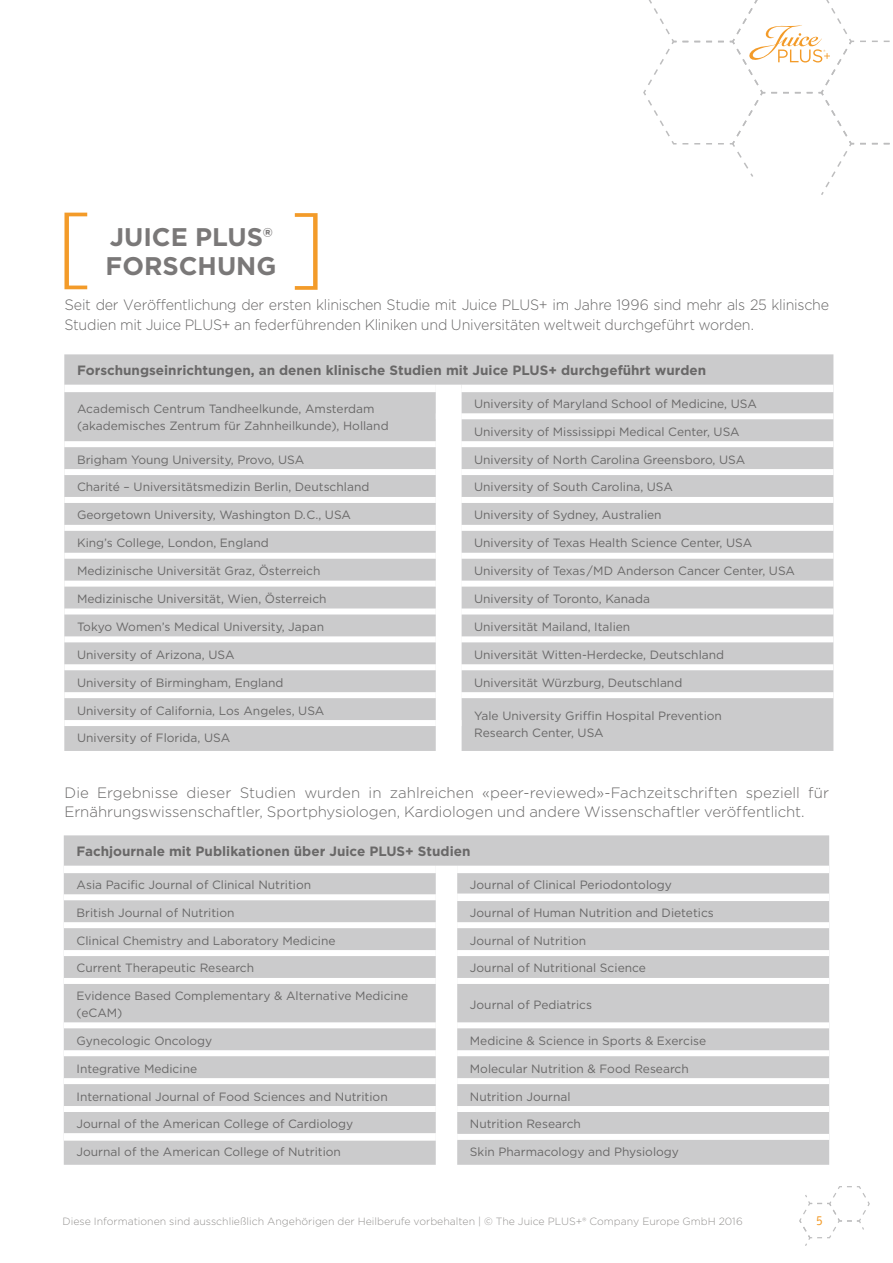
<style>
.page{position:relative;width:893px;height:1263px;background:#fff}
.page>*{position:absolute;margin:0;border:0;box-sizing:border-box;transform-origin:0 0}
.t1{font:700 25.5px/29.2px "Gotham";color:#7a7878}
.t2{font:300 15px/19.5px "Gotham";letter-spacing:-.01em;color:#696868}
.t3{font:700 13.5px "Gotham";color:#696868}
.t4{font:13.5px "Officina Sans";color:#f39b29}
.t5{font:12px/16.5px "Gotham";color:#696868}
.t6{font:300 10.5px "Gotham";color:#949290}
</style>
<div class="page">
<svg style="left:643px;top:0;width:247px;height:195px"></svg>
<svg style="left:799px;top:1186px;width:71px;height:60px"></svg>
<div style="left:64px;top:354px;width:769px;height:397px;background:#cbcbcc"></div>
<svg style="left:436px;top:392px;width:25px;height:359px"></svg>
<div style="left:436px;top:413px;width:25px;height:6px;background:#fff"></div>
<div style="left:461px;top:413px;width:372px;height:6px;background:#fff"></div>
<div style="left:64px;top:441px;width:372px;height:6px;background:#fff"></div>
<div style="left:436px;top:441px;width:25px;height:6px;background:#fff"></div>
<div style="left:461px;top:441px;width:372px;height:6px;background:#fff"></div>
<div style="left:64px;top:469px;width:372px;height:6px;background:#fff"></div>
<div style="left:436px;top:469px;width:25px;height:6px;background:#fff"></div>
<div style="left:461px;top:469px;width:372px;height:6px;background:#fff"></div>
<div style="left:64px;top:497px;width:372px;height:6px;background:#fff"></div>
<div style="left:436px;top:497px;width:25px;height:6px;background:#fff"></div>
<div style="left:461px;top:497px;width:372px;height:6px;background:#fff"></div>
<div style="left:64px;top:525px;width:372px;height:6px;background:#fff"></div>
<div style="left:436px;top:525px;width:25px;height:6px;background:#fff"></div>
<div style="left:461px;top:525px;width:372px;height:6px;background:#fff"></div>
<div style="left:64px;top:553px;width:372px;height:6px;background:#fff"></div>
<div style="left:436px;top:553px;width:25px;height:6px;background:#fff"></div>
<div style="left:461px;top:553px;width:372px;height:6px;background:#fff"></div>
<div style="left:64px;top:581px;width:372px;height:6px;background:#fff"></div>
<div style="left:436px;top:581px;width:25px;height:6px;background:#fff"></div>
<div style="left:461px;top:581px;width:372px;height:6px;background:#fff"></div>
<div style="left:64px;top:608px;width:372px;height:6px;background:#fff"></div>
<div style="left:436px;top:608px;width:25px;height:6px;background:#fff"></div>
<div style="left:461px;top:608px;width:372px;height:6px;background:#fff"></div>
<div style="left:64px;top:636px;width:372px;height:6px;background:#fff"></div>
<div style="left:436px;top:636px;width:25px;height:6px;background:#fff"></div>
<div style="left:461px;top:636px;width:372px;height:6px;background:#fff"></div>
<div style="left:64px;top:664px;width:372px;height:6px;background:#fff"></div>
<div style="left:436px;top:664px;width:25px;height:6px;background:#fff"></div>
<div style="left:461px;top:664px;width:372px;height:6px;background:#fff"></div>
<div style="left:64px;top:692px;width:372px;height:6px;background:#fff"></div>
<div style="left:436px;top:692px;width:25px;height:6px;background:#fff"></div>
<div style="left:461px;top:692px;width:372px;height:6px;background:#fff"></div>
<div style="left:64px;top:720px;width:372px;height:6px;background:#fff"></div>
<div style="left:436px;top:720px;width:25px;height:6px;background:#fff"></div>
<div style="left:64px;top:385px;width:372px;height:7px;background:#fff"></div>
<div style="left:436px;top:385px;width:25px;height:7px;background:#fff"></div>
<div style="left:461px;top:385px;width:372px;height:7px;background:#fff"></div>
<div style="left:64px;top:835px;width:765px;height:330px;background:#cbcbcc"></div>
<svg style="left:436px;top:873px;width:21px;height:292px"></svg>
<div style="left:64px;top:866px;width:372px;height:7px;background:#fff"></div>
<div style="left:436px;top:866px;width:21px;height:7px;background:#fff"></div>
<div style="left:457px;top:866px;width:372px;height:7px;background:#fff"></div>
<div style="left:457px;top:893px;width:372px;height:8px;background:#fff"></div>
<div style="left:64px;top:1133px;width:372px;height:8px;background:#fff"></div>
<div style="left:436px;top:1133px;width:21px;height:8px;background:#fff"></div>
<div style="left:64px;top:894px;width:372px;height:6px;background:#fff"></div>
<div style="left:436px;top:894px;width:21px;height:6px;background:#fff"></div>
<div style="left:64px;top:922px;width:372px;height:6px;background:#fff"></div>
<div style="left:436px;top:922px;width:21px;height:6px;background:#fff"></div>
<div style="left:457px;top:922px;width:372px;height:6px;background:#fff"></div>
<div style="left:64px;top:950px;width:372px;height:6px;background:#fff"></div>
<div style="left:436px;top:950px;width:21px;height:6px;background:#fff"></div>
<div style="left:457px;top:950px;width:372px;height:6px;background:#fff"></div>
<div style="left:64px;top:978px;width:372px;height:6px;background:#fff"></div>
<div style="left:436px;top:978px;width:21px;height:6px;background:#fff"></div>
<div style="left:457px;top:978px;width:372px;height:6px;background:#fff"></div>
<div style="left:64px;top:1022px;width:372px;height:6px;background:#fff"></div>
<div style="left:436px;top:1022px;width:21px;height:6px;background:#fff"></div>
<div style="left:457px;top:1022px;width:372px;height:6px;background:#fff"></div>
<div style="left:64px;top:1050px;width:372px;height:6px;background:#fff"></div>
<div style="left:436px;top:1050px;width:21px;height:6px;background:#fff"></div>
<div style="left:457px;top:1050px;width:372px;height:6px;background:#fff"></div>
<div style="left:64px;top:1078px;width:372px;height:6px;background:#fff"></div>
<div style="left:436px;top:1078px;width:21px;height:6px;background:#fff"></div>
<div style="left:457px;top:1078px;width:372px;height:6px;background:#fff"></div>
<div style="left:64px;top:1106px;width:372px;height:6px;background:#fff"></div>
<div style="left:436px;top:1106px;width:21px;height:6px;background:#fff"></div>
<div style="left:457px;top:1106px;width:372px;height:6px;background:#fff"></div>
<div style="left:457px;top:1134px;width:372px;height:6px;background:#fff"></div>
<svg style="left:64px;top:213px;width:23px;height:76px"></svg>
<svg style="left:295px;top:213px;width:23px;height:77px"></svg>
<h1 class="t1" style="left:106px;top:222px;width:172px">JUICE PLUS®<br>FORSCHUNG</h1>
<p class="t2" style="left:64px;top:295px;width:766px">Seit der Veröffentlichung der ersten klinischen Studie mit Juice PLUS+ im Jahre 1996 sind mehr als 25 klinische<br>Studien mit Juice PLUS+ an federführenden Kliniken und Universitäten weltweit durchgeführt worden.</p>
<p class="t3" style="left:77px;top:361px;width:631px">Forschungseinrichtungen, an denen klinische Studien mit Juice PLUS+ durchgeführt wurden</p>
<p class="t5" style="left:77px;top:401px;width:313px">Academisch Centrum Tandheelkunde, Amsterdam (akademisches Zentrum für Zahnheilkunde), Holland</p>
<p class="t5" style="left:474px;top:395px;width:284px">University of Maryland School of Medicine, USA</p>
<p class="t5" style="left:474px;top:423px;width:267px">University of Mississippi Medical Center, USA</p>
<p class="t5" style="left:77px;top:451px;width:229px">Brigham Young University, Provo, USA</p>
<p class="t5" style="left:474px;top:451px;width:273px">University of North Carolina Greensboro, USA</p>
<p class="t5" style="left:77px;top:479px;width:294px">Charité – Universitätsmedizin Berlin, Deutschland</p>
<p class="t5" style="left:474px;top:479px;width:200px">University of South Carolina, USA</p>
<p class="t5" style="left:77px;top:507px;width:275px">Georgetown University, Washington D.C., USA</p>
<p class="t5" style="left:474px;top:507px;width:189px">University of Sydney, Australien</p>
<p class="t5" style="left:77px;top:534px;width:193px">King’s College, London, England</p>
<p class="t5" style="left:474px;top:534px;width:280px">University of Texas Health Science Center, USA</p>
<p class="t5" style="left:77px;top:562px;width:245px">Medizinische Universität Graz, Österreich</p>
<p class="t5" style="left:474px;top:562px;width:322px">University of Texas/MD Anderson Cancer Center, USA</p>
<p class="t5" style="left:77px;top:590px;width:251px">Medizinische Universität, Wien, Österreich</p>
<p class="t5" style="left:474px;top:590px;width:177px">University of Toronto, Kanada</p>
<p class="t5" style="left:77px;top:618px;width:249px">Tokyo Women’s Medical University, Japan</p>
<p class="t5" style="left:474px;top:618px;width:158px">Universität Mailand, Italien</p>
<p class="t5" style="left:77px;top:646px;width:159px">University of Arizona, USA</p>
<p class="t5" style="left:474px;top:646px;width:252px">Universität Witten-Herdecke, Deutschland</p>
<p class="t5" style="left:77px;top:674px;width:208px">University of Birmingham, England</p>
<p class="t5" style="left:474px;top:674px;width:210px">Universität Würzburg, Deutschland</p>
<p class="t5" style="left:77px;top:702px;width:249px">University of California, Los Angeles, USA</p>
<p class="t5" style="left:474px;top:707px;width:249px">Yale University Griffin Hospital Prevention<br>Research Center, USA</p>
<p class="t5" style="left:77px;top:730px;width:155px">University of Florida, USA</p>
<p class="t2" style="left:64px;top:782px;width:766px">Die Ergebnisse dieser Studien wurden in zahlreichen «peer-reviewed»-Fachzeitschriften speziell für<br>Ernährungswissenschaftler, Sportphysiologen, Kardiologen und andere Wissenschaftler veröffentlicht.</p>
<p class="t3" style="left:77px;top:842px;width:395px">Fachjournale mit Publikationen über Juice PLUS+ Studien</p>
<p class="t5" style="left:77px;top:876px;width:236px">Asia Pacific Journal of Clinical Nutrition</p>
<p class="t5" style="left:470px;top:876px;width:204px">Journal of Clinical Periodontology</p>
<p class="t5" style="left:77px;top:904px;width:160px">British Journal of Nutrition</p>
<p class="t5" style="left:470px;top:904px;width:245px">Journal of Human Nutrition and Dietetics</p>
<p class="t5" style="left:77px;top:932px;width:261px">Clinical Chemistry and Laboratory Medicine</p>
<p class="t5" style="left:470px;top:932px;width:118px">Journal of Nutrition</p>
<p class="t5" style="left:77px;top:960px;width:179px">Current Therapeutic Research</p>
<p class="t5" style="left:470px;top:960px;width:178px">Journal of Nutritional Science</p>
<p class="t5" style="left:77px;top:987px;width:333px">Evidence Based Complementary &amp; Alternative Medicine (eCAM)</p>
<p class="t5" style="left:470px;top:996px;width:124px">Journal of Pediatrics</p>
<p class="t5" style="left:77px;top:1032px;width:137px">Gynecologic Oncology</p>
<p class="t5" style="left:470px;top:1032px;width:238px">Medicine &amp; Science in Sports &amp; Exercise</p>
<p class="t5" style="left:77px;top:1060px;width:122px">Integrative Medicine</p>
<p class="t5" style="left:470px;top:1060px;width:220px">Molecular Nutrition &amp; Food Research</p>
<p class="t5" style="left:77px;top:1088px;width:313px">International Journal of Food Sciences and Nutrition</p>
<p class="t5" style="left:470px;top:1088px;width:102px">Nutrition Journal</p>
<p class="t5" style="left:77px;top:1116px;width:278px">Journal of the American College of Cardiology</p>
<p class="t5" style="left:470px;top:1116px;width:113px">Nutrition Research</p>
<p class="t5" style="left:77px;top:1143px;width:266px">Journal of the American College of Nutrition</p>
<p class="t5" style="left:470px;top:1143px;width:211px">Skin Pharmacology and Physiology</p>
<p class="t6" style="left:63px;top:1215px;width:682px">Diese Informationen sind ausschließlich Angehörigen der Heilberufe vorbehalten | © The Juice PLUS+® Company Europe GmbH 2016</p>
<p class="t4" style="left:816px;top:1212px;width:8px">5</p>
</div>
